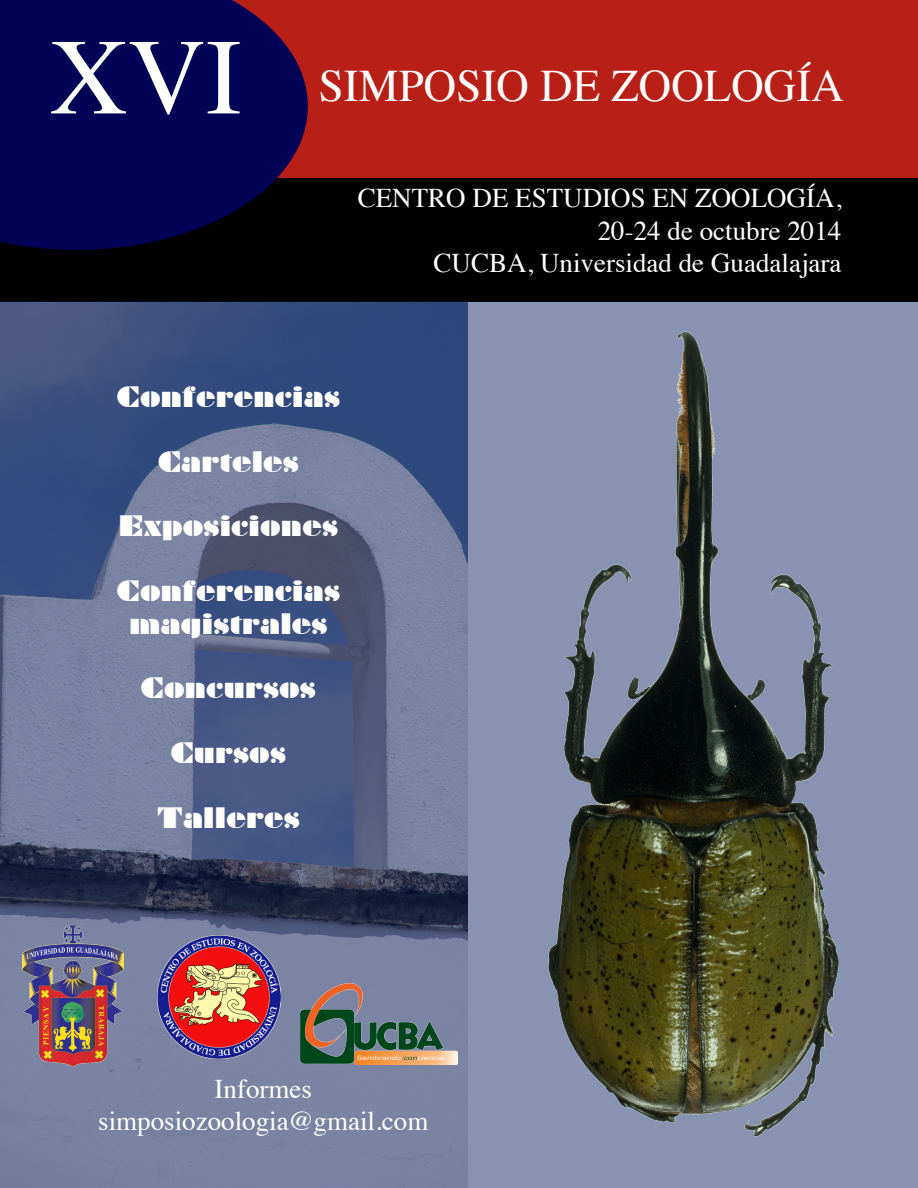
<style>
.page{position:relative;width:918px;height:1188px;background:#fff}
.page>*{position:absolute;margin:0;border:0;box-sizing:border-box;transform-origin:0 0}
.t1{font:108px "Times";color:#fffffd}
.t2{font:45px "Times";color:#fffffd}
.t3{font:27px/32.4px "Times";color:#fffffd;text-align:right}
.t4{font:27px/32.4px "Braggadocio";color:#fffffd;text-align:center}
</style>
<div class="page">
<div style="left:450px;top:302px;width:468px;height:886px;background:#8892b1"></div>
<div style="left:0;top:177px;width:918px;height:125px;background:#020000"></div>
<div style="left:222px;top:0;width:696px;height:177px;background:#b81f16"></div>
<svg style="left:0;top:0;width:308px;height:250px;background:#08034a"></svg>
<img style="left:548px;top:331px;width:291px;height:806px">
<svg style="left:0;top:302px;width:468px;height:886px;background:#5a678b"></svg>
<img style="left:301px;top:983px;width:156px;height:82px">
<img style="left:157px;top:935px;width:124px;height:124px">
<img style="left:22px;top:926px;width:102px;height:140px">
<h1 class="t1" style="left:50px;top:-24px;width:193px">XVI</h1>
<h2 class="t2" style="left:319px;top:44px;width:526px">SIMPOSIO DE ZOOLOGÍA</h2>
<p class="t3" style="left:358px;top:180px;width:485px">CENTRO DE ESTUDIOS EN ZOOLOGÍA,<br>20-24 de octubre 2014<br>CUCBA, Universidad de Guadalajara</p>
<p class="t4" style="left:117px;top:380px;width:225px">Conferencias</p>
<p class="t4" style="left:158px;top:445px;width:142px">Carteles</p>
<p class="t4" style="left:119px;top:510px;width:221px">Exposiciones</p>
<p class="t4" style="left:117px;top:575px;width:225px">Conferencias magistrales</p>
<p class="t4" style="left:141px;top:672px;width:176px">Concursos</p>
<p class="t4" style="left:170px;top:737px;width:117px">Cursos</p>
<p class="t4" style="left:157px;top:801px;width:144px">Talleres</p>
<p class="t3" style="left:98px;top:1070px;width:332px;text-align:center">Informes simposiozoologia@gmail.com</p>
</div>
